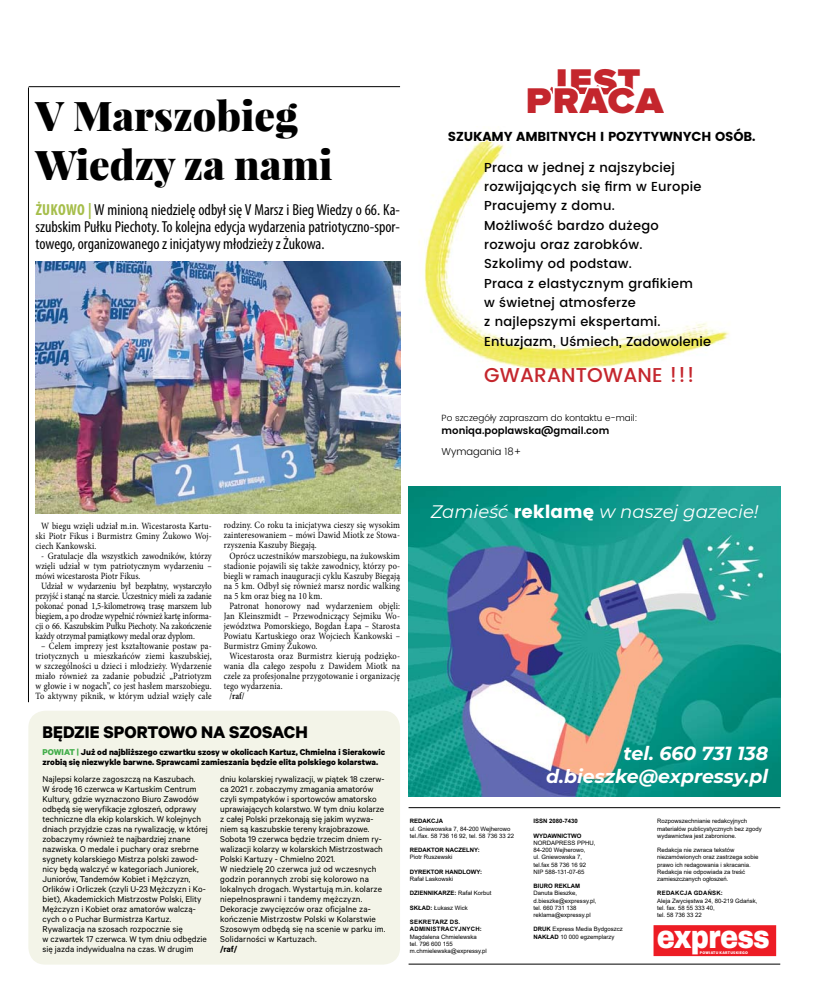
<style>
.page{position:relative;width:820px;height:993px;background:#fff}
.page>*{position:absolute;margin:0;border:0;box-sizing:border-box;transform-origin:0 0}
.t1{font:900 41px/49px "Playfair Display";color:#000}
.t2{font:900 37px "Proxima Nova";letter-spacing:.03em;color:#c4262d;scale:1.05 1}
.t3{font:900 32.3px "Archivo";letter-spacing:-.03em;color:#fff;scale:.84 1}
.t4{font:500 20px "Poppins";letter-spacing:.01em;color:#c4262d}
.t5{font:700 19px "Calibre";color:#000}
.t6{font:italic 700 18.9px/22.6px "Montserrat";color:#fff;text-align:right}
.t7{font:italic 18.1px "Montserrat";color:#fff}
.t8{font:condensed 16px/17px "Myriad Pro";color:#000;text-align:justify}
.t9{font:500 13px/19.3px "Poppins";letter-spacing:.02em;color:#000}
.t10{font:13px "Poppins";letter-spacing:-.01em;color:#000}
.t11{font:600 10px "Poppins";color:#000}
.t12{font:300 10px "Poppins";color:#000}
.t13{font:9.6px/10px "Minion Pro";letter-spacing:.015em;color:#000;text-align:justify;scale:.87 1}
.t14{font:9.6px "Minion Pro";letter-spacing:-.01em;color:#000;scale:.87 1}
.t15{font:600 9.6px "Minion Pro";color:#000;scale:.87 1}
.t16{font:9.5px/10px "Calibre";color:#000}
.t17{font:700 9.5px/10px "Calibre";color:#000}
.t18{font:600 9.5px "Calibre";color:#000}
.t19{font:700 9.5px "Calibre";color:#41ad49}
.t20{font:300 9px "Poppins";color:#000}
.t21{font:6px/7.2px "Arial";color:#000}
.t22{font:700 6px "Arial";color:#000}
.t23{font:700 6px "Arial";letter-spacing:.035em;color:#000}
.t24{font:900 3.9px "Myriad Pro";letter-spacing:.06em;color:#fff}
.s1{font-weight:700;color:#a6be4b}
.s2{font-family:"Poppins";font-style:normal}
.s3{color:#41ad49}
.s4{font-weight:400}
.s5{font-weight:700}
</style>
<div class="page">
<hr style="left:29px;top:86px;width:371px;height:1px;background:#000">
<hr style="left:28px;top:87px;width:1px;height:615px;background:#000">
<img style="left:35px;top:261px;width:365px;height:252px">
<div style="left:653px;top:924px;width:122px;height:31px;background:#ed1c24"></div>
<hr style="left:408px;top:963px;width:372px;height:1px;background:#000">
<hr style="left:408px;top:806px;width:372px;height:1px;background:#000">
<img style="left:408px;top:486px;width:372px;height:310px">
<img style="left:424px;top:143px;width:306px;height:227px">
<svg style="left:478px;top:133px;width:17px;height:10px"></svg>
<svg style="left:606px;top:143px;width:124px;height:4px"></svg>
<div style="left:28px;top:710px;width:372px;height:254px;background:#f3f4e8;border-radius:17px"></div>
<h1 class="t1" style="left:36px;top:90px;width:299px">V Marszobieg<br>Wiedzy za nami</h1>
<h3 class="t8" style="left:36px;top:201px;width:366px"><span class="s1">ŻUKOWO |</span> W minioną niedzielę odbył się V Marsz i Bieg Wiedzy o 66. Ka&shy;szubskim Pułku Piechoty. To kolejna edycja wydarzenia patriotyczno-spor&shy;towego, organizowanego z inicjatywy młodzieży z Żukowa.</h3>
<h2 class="t2" style="left:548px;top:60px;width:89px">JEST</h2>
<h2 class="t2" style="left:525px;top:79px;width:132px">PRACA</h2>
<h3 class="t10" style="left:447px;top:129px;width:309px">SZUKAMY AMBITNYCH I POZYTYWNYCH OSÓB.</h3>
<p class="t9" style="left:484px;top:158px;width:228px">Praca w jednej z najszybciej rozwijających się firm w Europie<br>Pracujemy z domu.<br>Możliwość bardzo dużego rozwoju oraz zarobków.<br>Szkolimy od podstaw.<br>Praca z elastycznym grafikiem<br>w świetnej atmosferze<br>z najlepszymi ekspertami.<br>Entuzjazm, Uśmiech, Zadowolenie</p>
<h3 class="t4" style="left:484px;top:360px;width:212px">GWARANTOWANE !!!</h3>
<p class="t20" style="left:441px;top:411px;width:197px">Po szczegóły zapraszam do kontaktu e-mail:</p>
<p class="t11" style="left:441px;top:422px;width:169px">moniqa.poplawska@gmail.com</p>
<p class="t12" style="left:441px;top:444px;width:81px">Wymagania 18+</p>
<p class="t13" style="left:36px;top:520px;width:204px;text-indent:6px">W biegu wzięli udział m.in. Wicestarosta Kartu&shy;ski Piotr Fikus i Burmistrz Gminy Żukowo Woj&shy;ciech Kankowski.</p>
<p class="t13" style="left:41px;top:550px;width:197px">- Gratulacje dla wszystkich zawodników, którzy</p>
<p class="t13" style="left:36px;top:560px;width:204px">wzięli udział w tym patriotycznym wydarzeniu –</p>
<p class="t13" style="left:36px;top:570px;width:122px">mówi wicestarosta Piotr Fikus.</p>
<p class="t14" style="left:41px;top:579px;width:197px">Udział w wydarzeniu był bezpłatny, wystarczyło</p>
<p class="t14" style="left:36px;top:589px;width:204px">przyjść i stanąć na starcie. Uczestnicy mieli za zadanie</p>
<p class="t14" style="left:36px;top:599px;width:204px">pokonać ponad 1,5-kilometrową trasę marszem lub</p>
<p class="t14" style="left:36px;top:609px;width:204px">biegiem, a po drodze wypełnić również kartę informa-</p>
<p class="t14" style="left:36px;top:619px;width:204px">cji o 66. Kaszubskim Pułku Piechoty. Na zakończenie</p>
<p class="t14" style="left:36px;top:629px;width:184px">każdy otrzymał pamiątkowy medal oraz dyplom.</p>
<p class="t13" style="left:36px;top:640px;width:204px;text-align:center">– Celem imprezy jest kształtowanie postaw pa&shy;triotycznych u mieszkańców ziemi kaszubskiej, w szczególności u dzieci i młodzieży. Wydarzenie miało również za zadanie pobudzić „Patriotyzm w głowie i w nogach”, co jest hasłem marszobiegu.<br>To aktywny piknik, w którym udział wzięły całe</p>
<p class="t13" style="left:224px;top:520px;width:204px">rodziny. Co roku ta inicjatywa cieszy się wysokim</p>
<p class="t13" style="left:224px;top:530px;width:204px">zainteresowaniem – mówi Dawid Miotk ze Stowa-</p>
<p class="t13" style="left:224px;top:540px;width:108px">rzyszenia Kaszuby Biegają.</p>
<p class="t13" style="left:229px;top:550px;width:197px">Oprócz uczestników marszobiegu, na żukowskim</p>
<p class="t13" style="left:224px;top:560px;width:204px">stadionie pojawili się także zawodnicy, którzy po-</p>
<p class="t13" style="left:224px;top:570px;width:204px">biegli w ramach inauguracji cyklu Kaszuby Biegają</p>
<p class="t13" style="left:224px;top:580px;width:204px">na 5 km. Odbył się również marsz nordic walking</p>
<p class="t13" style="left:224px;top:590px;width:115px">na 5 km oraz bieg na 10 km.</p>
<p class="t13" style="left:229px;top:600px;width:197px">Patronat honorowy nad wydarzeniem objęli:</p>
<p class="t13" style="left:224px;top:610px;width:204px">Jan Kleinszmidt – Przewodniczący Sejmiku Wo-</p>
<p class="t13" style="left:224px;top:620px;width:204px">jewództwa Pomorskiego, Bogdan Łapa – Starosta</p>
<p class="t13" style="left:224px;top:630px;width:204px">Powiatu Kartuskiego oraz Wojciech Kankowski –</p>
<p class="t13" style="left:224px;top:640px;width:109px">Burmistrz Gminy Żukowo.</p>
<p class="t13" style="left:229px;top:650px;width:197px">Wicestarosta oraz Burmistrz kierują podzięko-</p>
<p class="t13" style="left:224px;top:660px;width:204px">wania dla całego zespołu z Dawidem Miotk na</p>
<p class="t13" style="left:224px;top:670px;width:204px">czele za profesjonalne przygotowanie i organizację</p>
<p class="t13" style="left:224px;top:680px;width:69px">tego wydarzenia.</p>
<p class="t15" style="left:229px;top:688px;width:19px">/raf/</p>
<h3 class="t7" style="left:430px;top:498px;width:329px">Zamieść <span class="s2">REKLAMĘ</span> w naszej gazecie!</h3>
<h3 class="t5" style="left:43px;top:720px;width:266px">Będzie sportowo na szosach</h3>
<p class="t19" style="left:43px;top:745px;width:7px">POWI</p>
<p class="t17" style="left:43px;top:746px;width:344px;text-indent:21px"><span class="s3">AT |</span> Już od najbliższego czwartku szosy w okolicach Kartuz, Chmielna i Sierakowic zrobią się niezwykle barwne. Sprawcami zamieszania będzie elita polskiego kolarstwa.</p>
<p class="t16" style="left:43px;top:773px;width:167px">Najlepsi kolarze zagoszczą na Kaszubach.<br>W środę 16 czerwca w Kartuskim Centrum Kultury, gdzie wyznaczono Biuro Zawodów odbędą się weryfikacje zgłoszeń, odprawy techniczne dla ekip kolarskich. W kolejnych dniach przyjdzie czas na rywalizację, w której zobaczymy również te najbardziej znane nazwiska. O medale i puchary oraz srebrne sygnety kolarskiego Mistrza polski zawod&shy;nicy będą walczyć w kategoriach Juniorek, Juniorów, Tandemów Kobiet i Mężczyzn, Orlików i Orliczek (czyli U-23 Mężczyzn i Ko&shy;biet), Akademickich Mistrzostw Polski, Elity Mężczyzn i Kobiet oraz amatorów walczą&shy;cych o o Puchar Burmistrza Kartuz.<br>Rywalizacja na szosach rozpocznie się<br>w czwartek 17 czerwca. W tym dniu odbędzie się jazda indywidualna na czas. W drugim</p>
<p class="t16" style="left:220px;top:773px;width:167px">dniu kolarskiej rywalizacji, w piątek 18 czerw&shy;ca 2021 r. zobaczymy zmagania amatorów czyli sympatyków i sportowców amatorsko uprawiających kolarstwo. W tym dniu kolarze z całej Polski przekonają się jakim wyzwa&shy;niem są kaszubskie tereny krajobrazowe.<br>Sobota 19 czerwca będzie trzecim dniem ry&shy;walizacji kolarzy w kolarskich Mistrzostwach Polski Kartuzy - Chmielno 2021.<br>W niedzielę 20 czerwca już od wczesnych godzin porannych zrobi się kolorowo na lokalnych drogach. Wystartują m.in. kolarze niepełnosprawni i tandemy mężczyzn.<br>Dekoracje zwycięzców oraz oficjalne za&shy;kończenie Mistrzostw Polski w Kolarstwie Szosowym odbędą się na scenie w parku im.<br>Solidarności w Kartuzach.</p>
<p class="t18" style="left:220px;top:943px;width:19px">/raf/</p>
<p class="t22" style="left:409px;top:816px;width:35px">REDAKCJA</p>
<p class="t21" style="left:409px;top:824px;width:106px">ul. Gniewowska 7, 84-200 Wejherowo tel./fax. 58 736 16 92, tel. 58 736 33 22</p>
<p class="t22" style="left:409px;top:845px;width:71px">REDAKTOR NACZELNY:</p>
<p class="t21" style="left:409px;top:853px;width:44px">Piotr Ruszewski</p>
<p class="t22" style="left:409px;top:867px;width:74px">DYREKTOR HANDLOWY:</p>
<p class="t21" style="left:409px;top:874px;width:45px">Rafał Laskowski</p>
<p class="t22" style="left:409px;top:888px;width:83px">DZIENNIKARZE: <span class="s4">Rafał Korbut</span></p>
<p class="t21" style="left:409px;top:903px;width:60px"><span class="s5">SKŁAD:</span> Łukasz Wick</p>
<p class="t22" style="left:410px;top:917px;width:10px">SEKRETARZ</p>
<p class="t22" style="left:449px;top:917px;width:12px">DS .</p>
<p class="t22" style="left:410px;top:924px;width:20px">ADMINISTRACYJNYCH</p>
<p class="t22" style="left:479px;top:924px;width:3px">:</p>
<p class="t21" style="left:409px;top:932px;width:78px">Magdalena Chmielewska<br>tel. 796 600 155 m.chmielewska@expressy.pl</p>
<h3 class="t6" style="left:546px;top:741px;width:223px">tel. 660 731 138 d.bieszke@expressy.pl</h3>
<p class="t22" style="left:533px;top:816px;width:46px">ISSN 2080-7430</p>
<p class="t22" style="left:533px;top:831px;width:49px">WYDAWNICTWO</p>
<p class="t21" style="left:533px;top:838px;width:64px">NORDAPRESS PPHU,<br>84-200 Wejherowo,<br>ul. Gniewowska 7, tel.fax 58 736 16 92<br>NIP 588-131-07-65</p>
<p class="t22" style="left:533px;top:881px;width:47px">BIURO REKLAM</p>
<p class="t21" style="left:533px;top:889px;width:65px">Danuta Bieszke, d.bieszke@expressy.pl, tel. 660 731 138 reklama@expressy.pl</p>
<p class="t21" style="left:533px;top:925px;width:91px"><span class="s5">DRUK</span> Express Media Bydgoszcz<br><span class="s5">NAKŁAD</span> 10 000 egzemplarzy</p>
<p class="t21" style="left:657px;top:817px;width:106px">Rozpowszechnianie redakcyjnych materiałów publicystycznych bez zgody wydawnictwa jest zabronione.</p>
<p class="t21" style="left:657px;top:846px;width:103px">Redakcja nie zwraca tekstów niezamówionych oraz zastrzega sobie prawo ich redagowania i skracania.<br>Redakcja nie odpowiada za treść zamieszczanych ogłoszeń.</p>
<p class="t22" style="left:657px;top:888px;width:15px">REDAK</p>
<p class="t23" style="left:679px;top:888px;width:45px">CJA GDAŃSK:</p>
<p class="t21" style="left:657px;top:896px;width:102px">Aleja Zwycięstwa 24, 80-219 Gdańsk, tel. fax. 58 55 333 40,<br>tel. 58 736 33 22</p>
<h3 class="t3" style="left:656px;top:917px;width:136px">express</h3>
<p class="t24" style="left:699px;top:949px;width:49px">POWIATU KARTUSKIEGO</p>
</div>
